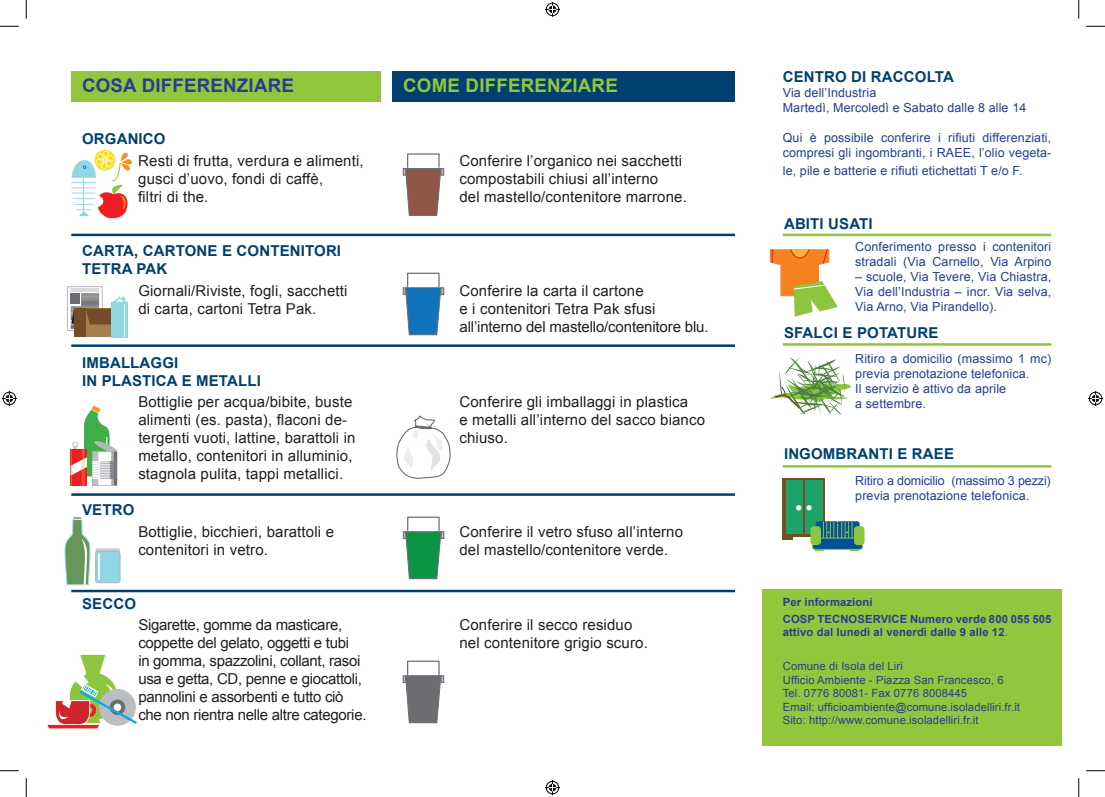
<style>
.page{position:relative;width:1105px;height:797px;background:#fff}
.page>*{position:absolute;margin:0;border:0;box-sizing:border-box;transform-origin:0 0}
.t1{font:700 18.75px "Arial";letter-spacing:.01em;color:#253f8e}
.t2{font:700 18.75px "Arial";letter-spacing:.01em;color:#92c73d}
.t3{font:15px/18px "Arial";letter-spacing:.01em;color:#231f20}
.t4{font:15px/18px "Arial";letter-spacing:-.02em;color:#231f20}
.t5{font:700 15px/18px "Arial";letter-spacing:.01em;color:#004071}
.t6{font:12.5px/15px "Arial";letter-spacing:.01em;color:#253f8e}
.t7{font:11.25px/13.5px "Arial";letter-spacing:.01em;color:#253f8e}
.t8{font:700 11.25px/17px "Arial";letter-spacing:.01em;color:#253f8e}
.s1{font-weight:400}
</style>
<div class="page">
<div style="left:71px;top:71px;width:310px;height:31px;background:#92c73d"></div>
<div style="left:392px;top:71px;width:343px;height:31px;background:#004071"></div>
<hr style="left:71px;top:234px;width:664px;height:2px;background:#004071">
<hr style="left:71px;top:344px;width:664px;height:3px;background:#004071">
<hr style="left:71px;top:493px;width:664px;height:3px;background:#004071">
<hr style="left:71px;top:589px;width:664px;height:3px;background:#004071">
<svg style="left:71px;top:149px;width:61px;height:69px"></svg>
<div style="left:67px;top:286px;width:35px;height:45px;background:linear-gradient(to bottom,#fff,#fff);border:1px solid #b4b7ba"></div>
<hr style="left:71px;top:288px;width:28px;height:3px;background:#dbdcde">
<div style="left:86px;top:308px;width:29px;height:29px;background:#a97b50"></div>
<div style="left:74px;top:308px;width:12px;height:29px;background:#744c27"></div>
<div style="left:112px;top:303px;width:16px;height:35px;background:#91d6e3"></div>
<hr style="left:124px;top:304px;width:1px;height:33px;background:#fff">
<svg style="left:71px;top:293px;width:57px;height:36px"></svg>
<svg style="left:71px;top:405px;width:47px;height:81px"></svg>
<svg style="left:64px;top:516px;width:56px;height:69px"></svg>
<hr style="left:98px;top:554px;width:2px;height:26px;background:#fff">
<svg style="left:47px;top:655px;width:90px;height:74px"></svg>
<svg style="left:403px;top:168px;width:41px;height:48px"></svg>
<div style="left:407px;top:153px;width:33px;height:15px;border:1px solid #6c6d70"></div>
<svg style="left:403px;top:531px;width:41px;height:48px"></svg>
<div style="left:407px;top:516px;width:33px;height:15px;border:1px solid #6c6d70"></div>
<svg style="left:403px;top:287px;width:41px;height:48px"></svg>
<div style="left:407px;top:273px;width:33px;height:14px;border:1px solid #6c6d70"></div>
<svg style="left:396px;top:415px;width:55px;height:64px"></svg>
<div style="left:762px;top:589px;width:300px;height:157px;background:#92c73d"></div>
<svg style="left:770px;top:249px;width:68px;height:67px"></svg>
<svg style="left:769px;top:357px;width:83px;height:59px"></svg>
<div style="left:783px;top:478px;width:42px;height:59px;background:linear-gradient(to bottom,#744c27,#744c27)"></div>
<div style="left:786px;top:480px;width:17px;height:53px;background:#1da267"></div>
<div style="left:805px;top:480px;width:17px;height:53px;background:#1da267"></div>
<svg style="left:796px;top:505px;width:16px;height:5px"></svg>
<svg style="left:783px;top:537px;width:10px;height:3px"></svg>
<svg style="left:815px;top:521px;width:45px;height:30px"></svg>
<div style="left:812px;top:538px;width:50px;height:11px;background:#01519b;border-radius:3px"></div>
<div style="left:812px;top:537px;width:51px;height:12px;border:1px solid #8bc63e;border-radius:3px"></div>
<div style="left:810px;top:526px;width:11px;height:19px;background:#8bc63e;border-radius:4px"></div>
<div style="left:854px;top:526px;width:10px;height:19px;background:#8bc63e;border-radius:4px"></div>
<hr style="left:783px;top:234px;width:268px;height:2px;background:#92c73d">
<hr style="left:783px;top:343px;width:268px;height:3px;background:#92c73d">
<hr style="left:783px;top:465px;width:268px;height:2px;background:#92c73d">
<svg style="left:403px;top:675px;width:41px;height:48px"></svg>
<div style="left:407px;top:660px;width:33px;height:15px;border:1px solid #6c6d70"></div>
<svg style="left:0;top:25px;width:19px;height:2px"></svg>
<svg style="left:1086px;top:25px;width:19px;height:2px"></svg>
<svg style="left:0;top:770px;width:19px;height:1px"></svg>
<svg style="left:1086px;top:770px;width:19px;height:1px"></svg>
<svg style="left:25px;top:0;width:2px;height:19px"></svg>
<svg style="left:25px;top:778px;width:2px;height:19px"></svg>
<svg style="left:1078px;top:0;width:1px;height:19px"></svg>
<svg style="left:1078px;top:778px;width:1px;height:19px"></svg>
<svg style="left:545px;top:2px;width:15px;height:15px"></svg>
<svg style="left:545px;top:780px;width:15px;height:15px"></svg>
<svg style="left:2px;top:391px;width:15px;height:15px"></svg>
<svg style="left:1088px;top:391px;width:15px;height:15px"></svg>
<p class="t1" style="left:82px;top:73px;width:213px">COSA DIFFERENZIARE</p>
<p class="t2" style="left:403px;top:73px;width:216px">COME DIFFERENZIARE</p>
<p class="t5" style="left:82px;top:131px;width:85px">ORGANICO</p>
<p class="t3" style="left:138px;top:152px;width:227px">Resti di frutta, verdura e alimenti, gusci d’uovo, fondi di caffè,<br>filtri di the.</p>
<p class="t5" style="left:82px;top:242px;width:23px">CARTA</p>
<p class="t5" style="left:134px;top:242px;width:21px">, CARTONE</p>
<p class="t5" style="left:222px;top:242px;width:25px">E CONTENITORI</p>
<p class="t5" style="left:82px;top:260px;width:21px">TETRA</p>
<p class="t5" style="left:137px;top:260px;width:32px">PAK</p>
<p class="t3" style="left:138px;top:281px;width:211px">Giornali/Riviste, fogli, sacchetti di carta, cartoni Tetra Pak.</p>
<p class="t5" style="left:82px;top:354px;width:39px">IMBALLAGGI<br>IN PLASTICA</p>
<p class="t5" style="left:182px;top:372px;width:25px">E METALLI</p>
<p class="t3" style="left:138px;top:393px;width:219px">Bottiglie per acqua/bibite, buste alimenti (es. pasta), flaconi de&shy;tergenti vuoti, lattine, barattoli in metallo, contenitori in alluminio, stagnola pulita, tappi metallici.</p>
<p class="t5" style="left:82px;top:501px;width:22px">VETRO</p>
<p class="t3" style="left:138px;top:522px;width:197px">Bottiglie, bicchieri, barattoli e contenitori in vetro.</p>
<p class="t5" style="left:82px;top:595px;width:22px">SECCO</p>
<p class="t4" style="left:138px;top:616px;width:230px">Sigarette, gomme da masticare, coppette del gelato, oggetti e tubi<br>in gomma, spazzolini, collant, rasoi usa e getta, CD, penne e giocattoli, pannolini e assorbenti e tutto ciò che non rientra nelle altre categorie.</p>
<p class="t3" style="left:459px;top:152px;width:229px">Conferire l’organico nei sacchetti compostabili chiusi all’interno<br>del mastello/contenitore marrone.</p>
<p class="t3" style="left:459px;top:281px;width:251px">Conferire la carta il cartone<br>e i contenitori Tetra Pak sfusi all’interno del mastello/contenitore blu.</p>
<p class="t3" style="left:459px;top:393px;width:247px">Conferire gli imballaggi in plastica<br>e metalli all’interno del sacco bianco chiuso.</p>
<p class="t3" style="left:459px;top:522px;width:225px">Conferire il vetro sfuso all’interno del mastello/contenitore verde.</p>
<p class="t3" style="left:459px;top:616px;width:190px">Conferire il secco residuo nel contenitore grigio scuro.</p>
<p class="t5" style="left:783px;top:68px;width:173px">CENTRO DI RACCOLTA</p>
<p class="t6" style="left:783px;top:85px;width:245px">Via dell’Industria<br>Martedì, Mercoledì e Sabato dalle 8 alle 14</p>
<p class="t6" style="left:783px;top:130px;width:270px">Qui è possibile conferire i rifiuti differenziati, compresi gli ingombranti, i RAEE, l’olio vegeta-</p>
<p class="t6" style="left:783px;top:163px;width:241px">le, pile e batterie e rifiuti etichettati T e/o F.</p>
<p class="t5" style="left:784px;top:215px;width:90px">ABITI USATI</p>
<p class="t6" style="left:855px;top:240px;width:198px">Conferimento presso i contenitori stradali (Via Carnello, Via Arpino</p>
<p class="t6" style="left:855px;top:270px;width:198px;text-align:justify">– scuole, Via Tevere, Via Chiastra, Via dell’Industria – incr. Via selva, Via Arno, Via Pirandello).</p>
<p class="t5" style="left:784px;top:324px;width:156px">SFALCI E POTATURE</p>
<p class="t6" style="left:855px;top:351px;width:198px">Ritiro a domicilio (massimo 1 mc) previa prenotazione telefonica.<br>Il servizio è attivo da aprile<br>a settembre.</p>
<p class="t5" style="left:784px;top:445px;width:172px">INGOMBRANTI E RAEE</p>
<p class="t6" style="left:855px;top:473px;width:197px">Ritiro a domicilio (massimo 3 pezzi) previa prenotazione telefonica.</p>
<p class="t8" style="left:783px;top:593px;width:270px">PER INFORMAZIONI<br>COSP TECNOSERVICE NUMERO VERDE 800 055 505</p>
<p class="t8" style="left:783px;top:624px;width:227px">ATTIVO DAL LUNEDÌ AL VENERDÌ DALLE 9 ALLE 12<span class="s1">.</span></p>
<p class="t7" style="left:783px;top:659px;width:239px">Comune di Isola del Liri<br>Ufficio Ambiente - Piazza San Francesco, 6<br>Tel. 0776 80081- Fax 0776 8008445<br>Email: ufficioambiente@comune.isoladelliri.fr.it Sito: http://www.comune.isoladelliri.fr.it</p>
</div>
